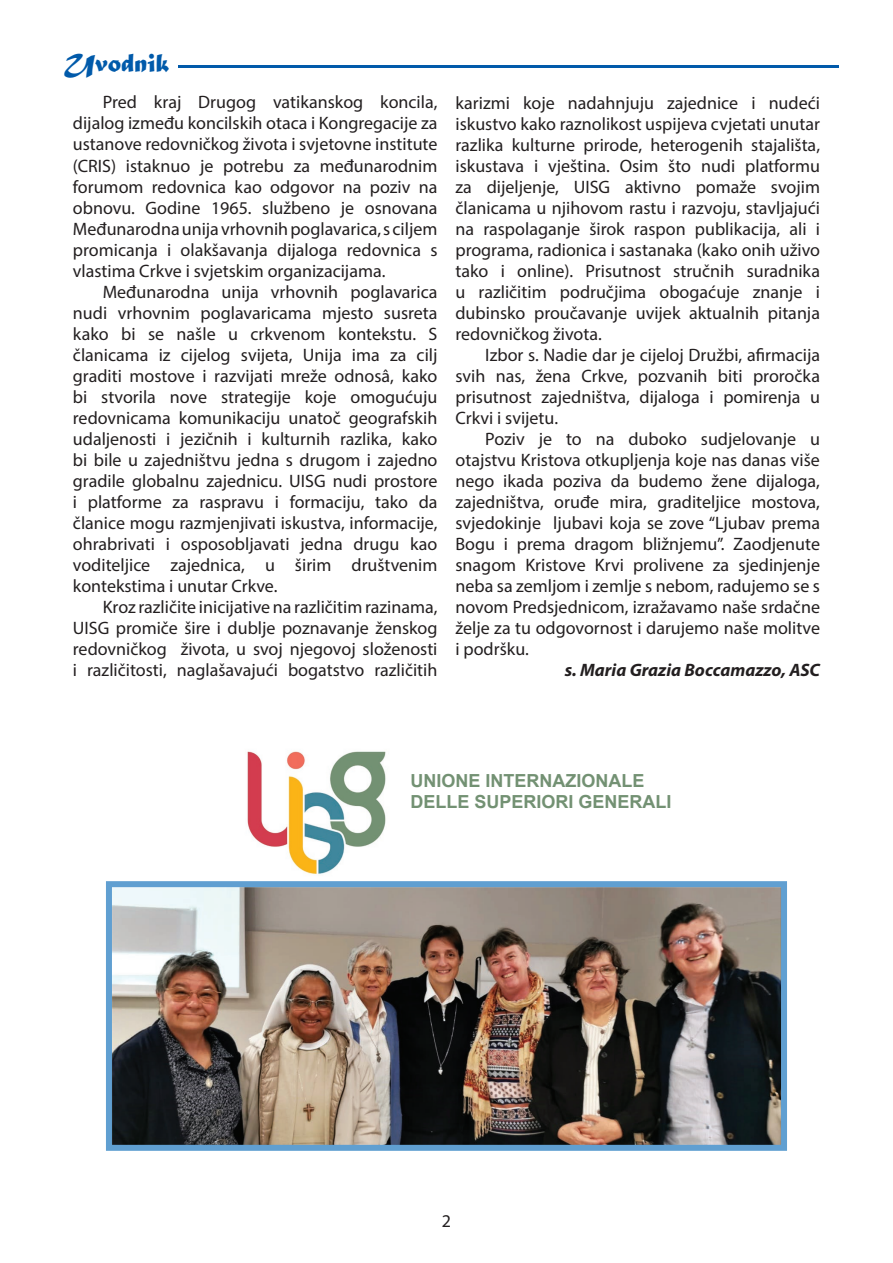
<style>
.page{position:relative;width:893px;height:1263px;background:#fff}
.page>*{position:absolute;margin:0;border:0;box-sizing:border-box;transform-origin:0 0}
.t1{font:27px "Matura MT Script Capitals";color:#015aaa}
.t2{font:18px/21px "Myriad Pro";color:#231f20;text-align:justify}
.t3{font:700 18px/21.6px "Arial";color:#739173}
.t4{font:italic 700 18px "Myriad Pro";color:#231f20}
</style>
<div class="page">
<hr style="left:178px;top:65px;width:661px;height:2px;background:#015aaa">
<img style="left:247px;top:751px;width:139px;height:124px">
<div style="left:109px;top:884px;width:675px;height:264px;background:#231f20;opacity:.75"></div>
<div style="left:106px;top:881px;width:681px;height:270px;border:6px solid #609fd1"></div>
<h1 class="t1" style="left:65px;top:46px;width:106px">Uvodnik</h1>
<p class="t2" style="left:73px;top:92px;width:366px;text-indent:30px">Pred kraj Drugog vatikanskog koncila, dijalog između koncilskih otaca i Kongregacije za ustanove redovničkog života i svjetovne institute (CRIS) istaknuo je potrebu za međunarodnim forumom redovnica kao odgovor na poziv na obnovu. Godine 1965. službeno je osnovana Međunarodna unija vrhovnih poglavarica, s ciljem promicanja i olakšavanja dijaloga redovnica s vlastima Crkve i svjetskim organizacijama.</p>
<p class="t2" style="left:73px;top:281px;width:366px;text-indent:30px">Međunarodna unija vrhovnih poglavarica nudi vrhovnim poglavaricama mjesto susreta kako bi se našle u crkvenom kontekstu. S članicama iz cijelog svijeta, Unija ima za cilj graditi mostove i razvijati mreže odnosâ, kako bi stvorila nove strategije koje omogućuju redovnicama komunikaciju unatoč geografskih udaljenosti i jezičnih i kulturnih razlika, kako bi bile u zajedništvu jedna s drugom i zajedno gradile globalnu zajednicu. UISG nudi prostore i platforme za raspravu i formaciju, tako da članice mogu razmjenjivati iskustva, informacije, ohrabrivati i osposobljavati jedna drugu kao voditeljice zajednica, u širim društvenim kontekstima i unutar Crkve.</p>
<p class="t2" style="left:73px;top:596px;width:366px;text-indent:30px">Kroz različite inicijative na različitim razinama, UISG promiče šire i dublje poznavanje ženskog redovničkog života, u svoj njegovoj složenosti i različitosti, naglašavajući bogatstvo različitih</p>
<p class="t2" style="left:455px;top:92px;width:366px">karizmi koje nadahnjuju zajednice i nudeći iskustvo kako raznolikost uspijeva cvjetati unutar razlika kulturne prirode, heterogenih stajališta, iskustava i vještina. Osim što nudi platformu za dijeljenje, UISG aktivno pomaže svojim članicama u njihovom rastu i razvoju, stavljajući na raspolaganje širok raspon publikacija, ali i programa, radionica i sastanaka (kako onih uživo tako i online). Prisutnost stručnih suradnika u različitim područjima obogaćuje znanje i dubinsko proučavanje uvijek aktualnih pitanja redovničkog života.</p>
<p class="t2" style="left:455px;top:344px;width:366px;text-indent:30px">Izbor s. Nadie dar je cijeloj Družbi, afirmacija svih nas, žena Crkve, pozvanih biti proročka prisutnost zajedništva, dijaloga i pomirenja u Crkvi i svijetu.</p>
<p class="t2" style="left:455px;top:428px;width:366px;text-indent:30px">Poziv je to na duboko sudjelovanje u otajstvu Kristova otkupljenja koje nas danas više nego ikada poziva da budemo žene dijaloga, zajedništva, oruđe mira, graditeljice mostova, svjedokinje ljubavi koja se zove “Ljubav prema Bogu i prema dragom bližnjemu”. Zaodjenute snagom Kristove Krvi prolivene za sjedinjenje neba sa zemljom i zemlje s nebom, radujemo se s novom Predsjednicom, izražavamo naše srdačne želje za tu odgovornost i darujemo naše molitve i podršku.</p>
<p class="t4" style="left:565px;top:658px;width:257px">s. Maria Grazia Boccamazzo, ASC</p>
<p class="t3" style="left:410px;top:770px;width:263px">UNIONE INTERNAZIONALE<br>DELLE SUPERIORI GENERALI</p>
<p class="t2" style="left:442px;top:1210px;width:11px">2</p>
</div>
